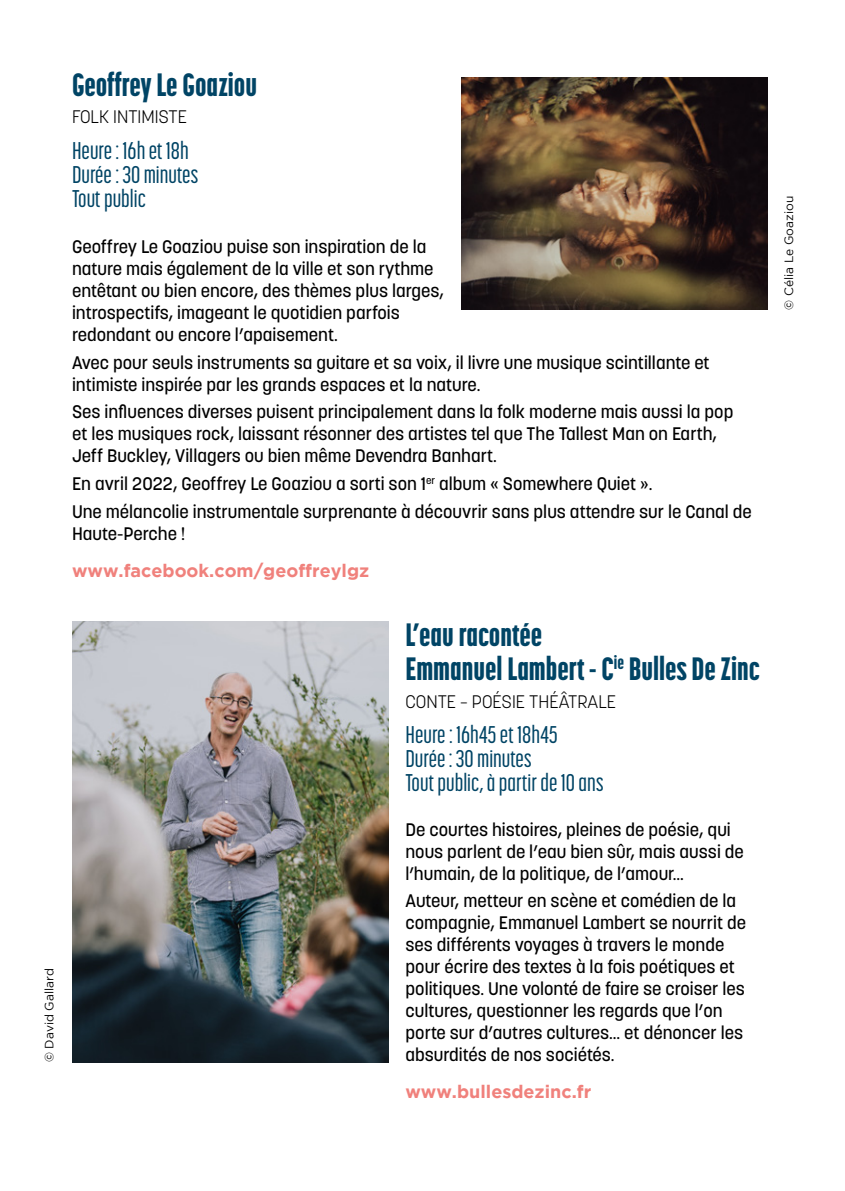
<style>
.page{position:relative;width:845px;height:1191px;background:#fff}
.page>*{position:absolute;margin:0;border:0;box-sizing:border-box;transform-origin:0 0}
.t1{font:800 32px/34px "Korolev Compressed";color:#004465}
.t2{font:500 24px/24px "Korolev Compressed";color:#004465}
.t3{font:500 18px/22px "Korolev";color:#000}
.t4{font:700 18px "Gotham";color:#f0817c}
.t5{font:300 18px "Korolev";color:#000}
.t6{font:12px "Gotham";color:#000}
</style>
<div class="page">
<img style="left:461px;top:77px;width:306px;height:233px">
<img style="left:72px;top:622px;width:316px;height:440px">
<hr style="left:844px;top:774px;width:1px;height:417px;background:#172641">
<p class="t6" style="left:45px;top:1062px;width:96px;rotate:-90deg">© David Gallard</p>
<h1 class="t1" style="left:72px;top:67px;width:187px">Geoffrey Le Goaziou</h1>
<p class="t5" style="left:72px;top:106px;width:117px">FOLK INTIMISTE</p>
<h2 class="t2" style="left:72px;top:138px;width:128px">Heure : 16h et 18h<br>Durée : 30 minutes<br>Tout public</h2>
<p class="t3" style="left:72px;top:235px;width:373px">Geoffrey Le Goaziou puise son inspiration de la nature mais également de la ville et son rythme entêtant ou bien encore, des thèmes plus larges, introspectifs, imageant le quotidien parfois redondant ou encore l’apaisement.</p>
<p class="t3" style="left:72px;top:351px;width:639px">Avec pour seuls instruments sa guitare et sa voix, il livre une musique scintillante et intimiste inspirée par les grands espaces et la nature.</p>
<p class="t3" style="left:72px;top:401px;width:663px">Ses influences diverses puisent principalement dans la folk moderne mais aussi la pop et les musiques rock, laissant résonner des artistes tel que The Tallest Man on Earth,<br>Jeff Buckley, Villagers ou bien même Devendra Banhart.</p>
<p class="t3" style="left:72px;top:469px;width:681px;line-height:27.8px">En avril 2022, Geoffrey Le Goaziou a sorti son 1<sup>er</sup> album « Somewhere Quiet ».<br>Une mélancolie instrumentale surprenante à découvrir sans plus attendre sur le Canal de</p>
<p class="t3" style="left:72px;top:522px;width:114px">Haute-Perche !</p>
<p class="t4" style="left:72px;top:563px;width:299px">www.facebook.com/geoffreylgz</p>
<h1 class="t1" style="left:405px;top:617px;width:356px">L’eau racontée<br>Emmanuel Lambert - C<sup>ie</sup> Bulles De Zinc</h1>
<p class="t5" style="left:405px;top:690px;width:212px">CONTE – POÉSIE THÉÂTRALE</p>
<h2 class="t2" style="left:405px;top:722px;width:200px">Heure : 16h45 et 18h45<br>Durée : 30 minutes<br>Tout public, à partir de 10 ans</h2>
<p class="t3" style="left:405px;top:818px;width:340px">De courtes histoires, pleines de poésie, qui nous parlent de l’eau bien sûr, mais aussi de l’humain, de la politique, de l’amour...</p>
<p class="t3" style="left:405px;top:890px;width:342px">Auteur, metteur en scène et comédien de la compagnie, Emmanuel Lambert se nourrit de ses différents voyages à travers le monde pour écrire des textes à la fois poétiques et politiques. Une volonté de faire se croiser les cultures, questionner les regards que l’on porte sur d’autres cultures... et dénoncer les absurdités de nos sociétés.</p>
<p class="t4" style="left:405px;top:1085px;width:187px">www.bullesdezinc.fr</p>
<p class="t6" style="left:784px;top:310px;width:115px;rotate:-90deg">© Célia Le Goaziou</p>
</div>
